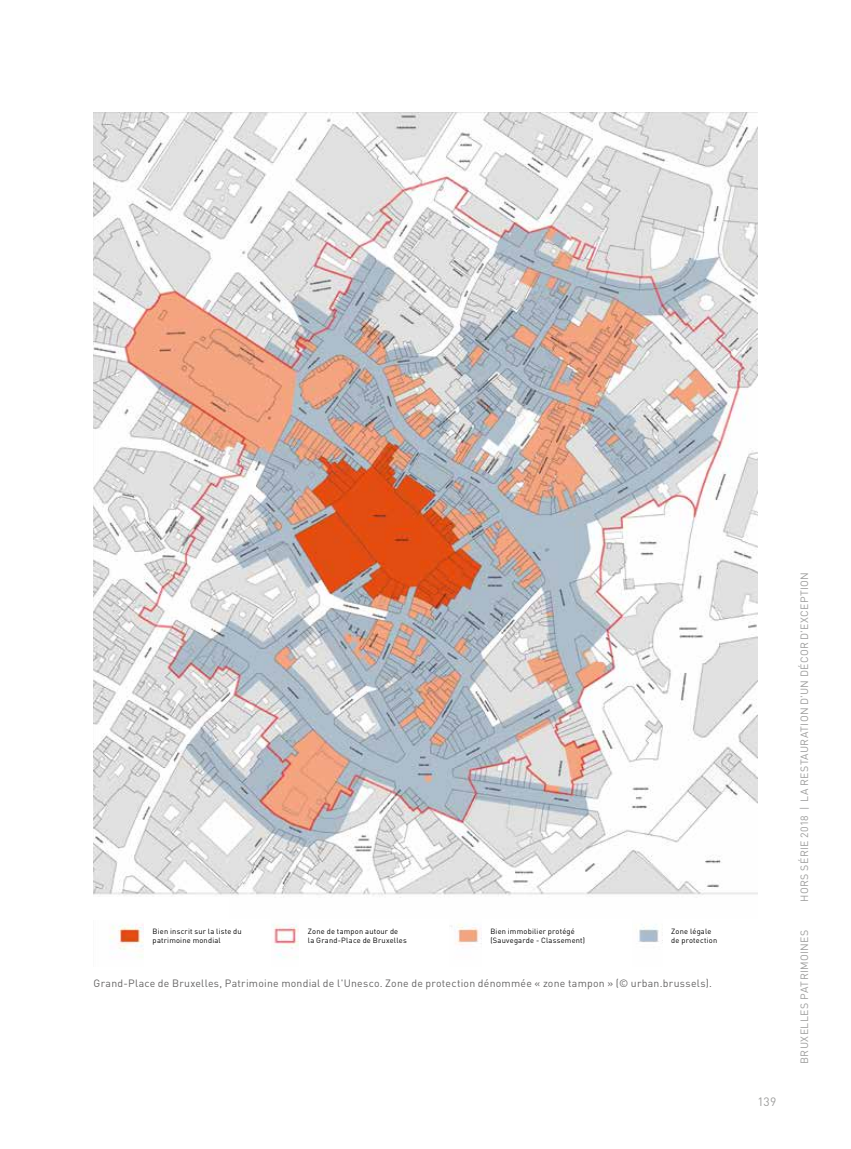
<style>
.page{position:relative;width:851px;height:1149px;background:#fff}
.page>*{position:absolute;margin:0;border:0;box-sizing:border-box;transform-origin:0 0}
.t1{font:12px "DINOT";color:#9d9d9c}
.t2{font:10.5px "DINOT";letter-spacing:.025em;color:#646363}
.t3{font:10.5px "DINOT";letter-spacing:.03em;color:#9d9d9c}
.t4{font:7.5px/9px "DINOT";letter-spacing:.03em;color:#000}
</style>
<div class="page">
<img style="left:94px;top:113px;width:663px;height:845px">
<div style="left:144px;top:918px;width:126px;height:50px;background:#fff"></div>
<div style="left:299px;top:918px;width:150px;height:50px;background:#fff"></div>
<div style="left:482px;top:918px;width:149px;height:50px;background:#fff"></div>
<div style="left:662px;top:918px;width:95px;height:50px;background:#fff"></div>
<div style="left:94px;top:896px;width:135px;height:22px;background:#fff"></div>
<p class="t4" style="left:153px;top:926px;width:91px">Bien inscrit sur la liste du patrimoine mondial</p>
<p class="t4" style="left:308px;top:926px;width:100px">Zone de tampon autour de<br>la Grand-Place de Bruxelles</p>
<p class="t4" style="left:490px;top:926px;width:96px">Bien immobilier protégé (Sauvegarde - Classement)</p>
<p class="t4" style="left:671px;top:926px;width:47px">Zone légale de protection</p>
<h2 class="t2" style="left:94px;top:976px;width:619px">Grand-Place de Bruxelles, Patrimoine mondial de l'Unesco. Zone de protection dénommée « zone tampon » (© urban.brussels).</h2>
<h1 class="t1" style="left:757px;top:1094px;width:20px">139</h1>
<h2 class="t3" style="left:797px;top:901px;width:331px;rotate:-90deg">HORS SÉRIE 2018 | LA RESTAURATION D'UN DÉCOR D'EXCEPTION</h2>
<h2 class="t3" style="left:797px;top:1063px;width:136px;rotate:-90deg">BRUXELLES PATRIMOINES</h2>
</div>
